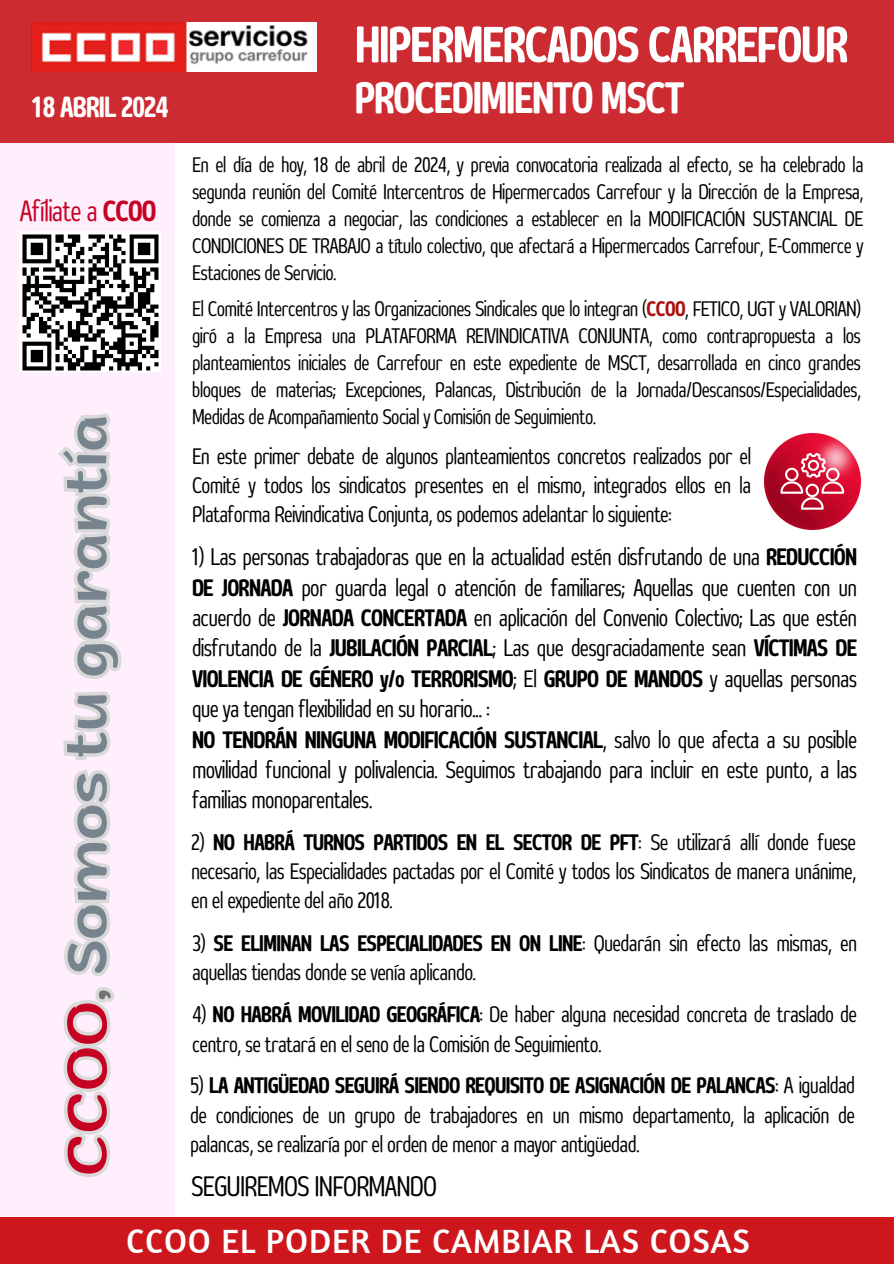
<style>
.page{position:relative;width:894px;height:1264px;background:#fff}
.page>*{position:absolute;margin:0;border:0;box-sizing:border-box;transform-origin:0 0}
.t1{font:55.65px "Dumondi Bo Co";letter-spacing:-.025em;color:#fff}
.t2{font:55.05px "ZT Arturo";color:#77838d}
.t3{font:48.75px "Dumondi Bo Co";letter-spacing:-.025em;color:#fff}
.t4{font:34.35px "Amaranth";letter-spacing:.025em;color:#fff}
.t5{font:32.1px "Dumondi Re Co";letter-spacing:-.025em;color:#c60123}
.t6{font:31.95px "Dumondi Bo Co";letter-spacing:-.025em;color:#fff}
.t7{font:31.2px "Dumondi Re Co";letter-spacing:-.025em;color:#000}
.t8{font:26.25px/30.3px "Dumondi Re Co";letter-spacing:-.025em;color:#000;text-align:justify}
.t9{font:24.75px/29.2px "Dumondi Re Co";letter-spacing:-.025em;color:#000;text-align:justify}
.t10{font:23.25px/27px "Dumondi Re Co";letter-spacing:-.025em;color:#000;text-align:justify}
.s1{font-family:"Dumondi Bo Co"}
.s2{color:#c60123}
.s3{color:#737373}
.s4{font-family:"Dumondi Bo Co";color:#a9130f}
</style>
<div class="page">
<div style="left:0;top:143px;width:174px;height:1076px;background:#ffeffd"></div>
<div style="left:0;top:0;width:893px;height:143px;background:#cc2b31"></div>
<img style="left:32px;top:22px;width:284px;height:50px">
<div style="left:0;top:1217px;width:893px;height:46px;background:#cd171d"></div>
<img style="left:20px;top:232px;width:140px;height:139px">
<img style="left:764px;top:433px;width:96px;height:96px">
<svg style="left:780px;top:453px;width:63px;height:56px;background:#d34a63"></svg>
<svg style="left:63px;top:987px;width:51px;height:190px"></svg>
<svg style="left:58px;top:410px;width:117px;height:571px"></svg>
<p class="t6" style="left:32px;top:87px;width:139px">18 ABRIL 2024</p>
<p class="t5" style="left:20px;top:191px;width:138px">Afíliate a <span class="s1">CCOO</span></p>
<p class="t2" style="left:66px;top:1175px;width:762px;rotate:-90deg"><span class="s2">CCOO</span><span class="s3">,</span> Somos tu garantía</p>
<p class="t1" style="left:355px;top:10px;width:495px">HIPERMERCADOS CARREFOUR</p>
<p class="t3" style="left:355px;top:68px;width:331px">PROCEDIMIENTO MSCT</p>
<h3 class="t10" style="left:192px;top:150px;width:673px">En el día de hoy, 18 de abril de 2024, y previa convocatoria realizada al efecto, se ha celebrado la segunda reunión del Comité Intercentros de Hipermercados Carrefour y la Dirección de la Empresa, donde se comienza a negociar, las condiciones a establecer en la MODIFICACIÓN SUSTANCIAL DE CONDICIONES DE TRABAJO a título colectivo, que afectará a Hipermercados Carrefour, E-Commerce y Estaciones de Servicio.</h3>
<h6 class="t10" style="left:192px;top:294px;width:670px">El Comité Intercentros y las Organizaciones Sindicales que lo integran (<span class="s4">CCOO</span>, FETICO, UGT y VALORIAN) giró a la Empresa una PLATAFORMA REIVINDICATIVA CONJUNTA, como contrapropuesta a los planteamientos iniciales de Carrefour en este expediente de MSCT, desarrollada en cinco grandes bloques de materias; Excepciones, Palancas, Distribución de la Jornada/Descansos/Especialidades, Medidas de Acompañamiento Social y Comisión de Seguimiento.</h6>
<p class="t9" style="left:192px;top:440px;width:560px">En este primer debate de algunos planteamientos concretos realizados por el Comité y todos los sindicatos presentes en el mismo, integrados ellos en la Plataforma Reivindicativa Conjunta, os podemos adelantar lo siguiente:</p>
<h2 class="t8" style="left:192px;top:541px;width:666px">1) Las personas trabajadoras que en la actualidad estén disfrutando de una <span class="s1">REDUCCIÓN DE JORNADA</span> por guarda legal o atención de familiares; Aquellas que cuenten con un acuerdo de <span class="s1">JORNADA CONCERTADA</span> en aplicación del Convenio Colectivo; Las que estén disfrutando de la <span class="s1">JUBILACIÓN PARCIAL</span>; Las que desgraciadamente sean <span class="s1">VÍCTIMAS DE VIOLENCIA DE GÉNERO y/o TERRORISMO</span>; El <span class="s1">GRUPO DE MANDOS</span> y aquellas personas que ya tengan flexibilidad en su horario... :</h2>
<p class="t8" style="left:192px;top:723px;width:666px"><span class="s1">NO TENDRÁN NINGUNA MODIFICACIÓN SUSTANCIAL</span>, salvo lo que afecta a su posible movilidad funcional y polivalencia. Seguimos trabajando para incluir en este punto, a las familias monoparentales.</p>
<p class="t9" style="left:191px;top:826px;width:666px">2) <span class="s1">NO HABRÁ TURNOS PARTIDOS EN EL SECTOR DE PFT</span>: Se utilizará allí donde fuese necesario, las Especialidades pactadas por el Comité y todos los Sindicatos de manera unánime, en el expediente del año 2018.</p>
<p class="t9" style="left:192px;top:928px;width:666px">3) <span class="s1">SE ELIMINAN LAS ESPECIALIDADES EN ON LINE</span>: Quedarán sin efecto las mismas, en aquellas tiendas donde se venía aplicando.</p>
<p class="t9" style="left:192px;top:999px;width:666px">4) <span class="s1">NO HABRÁ MOVILIDAD GEOGRÁFICA</span>: De haber alguna necesidad concreta de traslado de centro, se tratará en el seno de la Comisión de Seguimiento.</p>
<p class="t9" style="left:190px;top:1070px;width:666px">5) <span class="s1">LA ANTIGÜEDAD SEGUIRÁ SIENDO REQUISITO DE ASIGNACIÓN DE PALANCAS</span>: A igualdad de condiciones de un grupo de trabajadores en un mismo departamento, la aplicación de palancas, se realizaría por el orden de menor a mayor antigüedad.</p>
<p class="t7" style="left:191px;top:1166px;width:247px">SEGUIREMOS INFORMANDO</p>
<h1 class="t4" style="left:126px;top:1219px;width:625px">CCOO EL PODER DE CAMBIAR LAS COSAS</h1>
</div>
